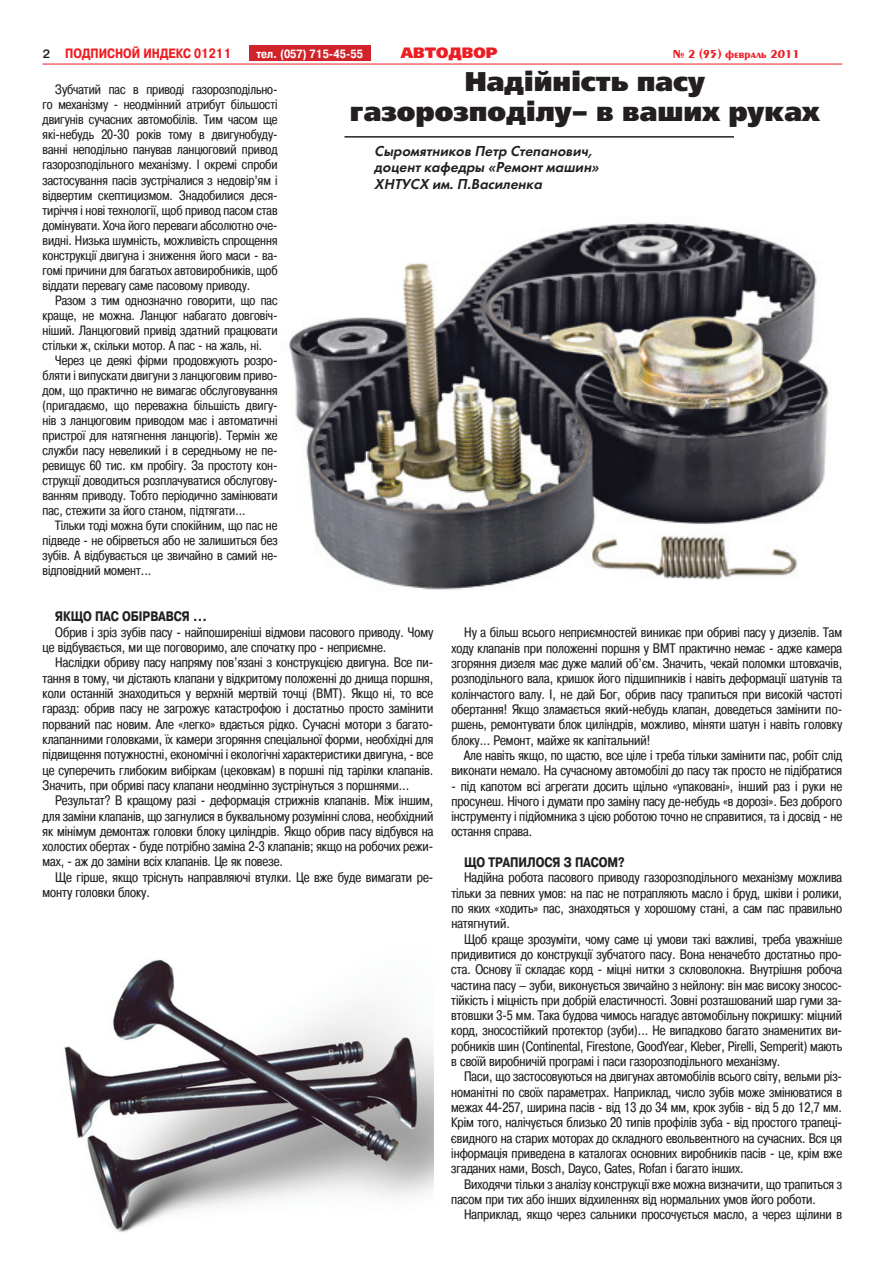
<style>
.page{position:relative;width:872px;height:1276px;background:#fff}
.page>*{position:absolute;margin:0;border:0;box-sizing:border-box;transform-origin:0 0}
.t1{font:27px/30px "Free Set Black C";color:#231f20;text-align:center}
.t2{font:italic 15px/16.5px "Futura Demi C";color:#231f20}
.t3{font:15px "Free Set Black C";color:#ee1d23}
.t4{font:13.8px/15.3px "Pragmatica Cond C";color:#231f20;text-align:justify}
.t5{font:700 13.8px "Pragmatica Cond C";color:#231f20}
.t6{font:13.5px/15px "Pragmatica Cond C";color:#231f20;text-align:justify}
.t7{font:700 13.5px "Pragmatica Cond C";color:#ee1d23}
.t8{font:700 12px "Pragmatica Cond C";color:#fff}
.t9{font:700 12px "Penta";color:#ee1d23}
.s1{font-family:"Pragmatica Light C";font-size:12px;color:#231f20}
</style>
<div class="page">
<hr style="left:43px;top:64px;width:799px;height:1px;background:#ee1d23">
<div style="left:249px;top:46px;width:122px;height:15px;background:#d1232a"></div>
<hr style="left:344px;top:136px;width:390px;height:2px;background:#231f20">
<img style="left:288px;top:222px;width:542px;height:368px">
<img style="left:64px;top:959px;width:369px;height:274px">
<p class="t7" style="left:43px;top:46px;width:190px"><span class="s1">2</span> ПОДПИСНОЙ ИНДЕКС 01211</p>
<p class="t8" style="left:256px;top:47px;width:108px">тел. (057) 715-45-55</p>
<p class="t3" style="left:401px;top:44px;width:99px">АВТОДВОР</p>
<p class="t9" style="left:673px;top:47px;width:128px">№ 2 (95) февраль 2011</p>
<p class="t6" style="left:43px;top:82px;width:236px;text-indent:13px">Зубчатий пас в приводі газорозподільно&shy;го механізму - неодмінний атрибут більшості двигунів сучасних автомобілів. Тим часом ще які-небудь 20-30 років тому в двигунобуду&shy;ванні неподільно панував ланцюговий привод газорозподільного механізму. І окремі спроби застосування пасів зустрічалися з недовір’ям і відвертим скептицизмом. Знадобилися деся&shy;тиріччя і нові технології, щоб привод пасом став домінувати. Хоча його переваги абсолютно оче&shy;видні. Низька шумність, можливість спрощення конструкції двигуна і зниження його маси - ва&shy;гомі причини для багатьох автовиробників, щоб віддати перевагу саме пасовому приводу.</p>
<p class="t6" style="left:43px;top:292px;width:236px;text-indent:13px">Разом з тим однозначно говорити, що пас краще, не можна. Ланцюг набагато довговіч&shy;ніший. Ланцюговий привід здатний працювати стільки ж, скільки мотор. А пас - на жаль, ні.</p>
<p class="t6" style="left:43px;top:352px;width:236px;text-indent:13px">Через це деякі фірми продовжують розро&shy;бляти і випускати двигуни з ланцюговим приво&shy;дом, що практично не вимагає обслуговування (пригадаємо, що переважна більшість двигу&shy;нів з ланцюговим приводом має і автоматичні пристрої для натягнення ланцюгів). Термін же служби пасу невеликий і в середньому не пе&shy;ревищує 60 тис. км пробігу. За простоту кон&shy;струкції доводиться розплачуватися обслугову&shy;ванням приводу. Тобто періодично замінювати пас, стежити за його станом, підтягати...</p>
<p class="t6" style="left:43px;top:517px;width:236px;text-indent:13px">Тільки тоді можна бути спокійним, що пас не підведе - не обірветься або не залишиться без зубів. А відбувається це звичайно в самий не&shy;відповідний момент...</p>
<h1 class="t1" style="left:350px;top:67px;width:471px">Надійність пасу газорозподілу– в ваших руках</h1>
<p class="t2" style="left:374px;top:143px;width:229px">Сыромятников Петр Степанович, доценткафедры «Ремонтмашин»<br>ХНТУСХ им.П.Василенка</p>
<p class="t5" style="left:55px;top:609px;width:153px">ЯКЩО ПАС ОБІРВАВСЯ ...</p>
<p class="t4" style="left:43px;top:624px;width:392px;text-indent:13px">Обрив і зріз зубів пасу - найпоширеніші відмови пасового приводу. Чому це відбувається, ми ще поговоримо, але спочатку про - неприємне.</p>
<p class="t4" style="left:42px;top:655px;width:392px;text-indent:13px">Наслідки обриву пасу напряму пов’язані з конструкцією двигуна. Все пи&shy;тання в тому, чи дістають клапани у відкритому положенні до днища поршня, коли останній знаходиться у верхній мертвій точці (ВМТ). Якщо ні, то все гаразд: обрив пасу не загрожує катастрофою і достатньо просто замінити порваний пас новим. Але «легко» вдається рідко. Сучасні мотори з багато&shy;клапанними головками, їх камери згоряння спеціальної форми, необхідні для підвищення потужностні, економічні і екологічні характеристики двигуна, - все це суперечить глибоким вибіркам (цековкам) в поршні під тарілки клапанів.<br>Значить, при обриві пасу клапани неодмінно зустрінуться з поршнями...</p>
<p class="t4" style="left:43px;top:793px;width:392px;text-indent:13px">Результат? В кращому разі - деформація стрижнів клапанів. Між іншим, для заміни клапанів, що загнулися в буквальному розумінні слова, необхідний як мінімум демонтаж головки блоку циліндрів. Якщо обрив пасу відбувся на холостих обертах - буде потрібно заміна 2-3 клапанів; якщо на робочих режи&shy;мах, - аж до заміни всіх клапанів. Це як повезе.</p>
<p class="t4" style="left:43px;top:869px;width:392px;text-indent:13px">Ще гірше, якщо тріснуть направляючі втулки. Це вже буде вимагати ре&shy;монту головки блоку.</p>
<p class="t4" style="left:451px;top:625px;width:392px;text-indent:13px">Ну а більш всього неприємностей виникає при обриві пасу у дизелів. Там ходу клапанів при положенні поршня у ВМТ практично немає - адже камера згоряння дизеля має дуже малий об’єм. Значить, чекай поломки штовхачів, розподільного вала, кришок його підшипників і навіть деформації шатунів та колінчастого валу. І, не дай Бог, обрив пасу трапиться при високій частоті обертання! Якщо зламається який-небудь клапан, доведеться замінити по&shy;ршень, ремонтувати блок циліндрів, можливо, міняти шатун і навіть головку блоку... Ремонт, майже як капітальний!</p>
<p class="t4" style="left:451px;top:747px;width:392px;text-align:right">Але навіть якщо, по щастю, все ціле і треба тільки замінити пас, робіт слід виконати немало. На сучасному автомобілі до пасу так просто не підібратися</p>
<p class="t4" style="left:451px;top:778px;width:392px">- під капотом всі агрегати досить щільно «упаковані», інший раз і руки не просунеш. Нічого і думати про заміну пасу де-небудь «в дорозі». Без доброго інструменту і підйомника з цією роботою точно не справитися, та і досвід - не остання справа.</p>
<p class="t5" style="left:464px;top:854px;width:162px">ЩО ТРАПИЛОСЯ З ПАСОМ?</p>
<p class="t4" style="left:451px;top:870px;width:392px;text-indent:13px">Надійна робота пасового приводу газорозподільного механізму можлива тільки за певних умов: на пас не потрапляють масло і бруд, шківи і ролики, по яких «ходить» пас, знаходяться у хорошому стані, а сам пас правильно натягнутий.</p>
<p class="t4" style="left:451px;top:931px;width:392px;text-indent:13px">Щоб краще зрозуміти, чому саме ці умови такі важливі, треба уважніше придивитися до конструкції зубчатого пасу. Вона неначебто достатньо про&shy;ста. Основу її складає корд - міцні нитки з скловолокна. Внутрішня робоча частина пасу – зуби, виконується звичайно з нейлону: він має високу зносос&shy;тійкість і міцність при добрій еластичності. Зовні розташований шар гуми за&shy;втовшки 3-5 мм. Така будова чимось нагадує автомобільну покришку: міцний корд, зносостійкий протектор (зуби)... Не випадково багато знаменитих ви&shy;робників шин (Continental, Firestone, GoodYear, Kleber, Pirelli, Semperit) мають в своїй виробничій програмі і паси газорозподільного механізму.</p>
<p class="t4" style="left:451px;top:1069px;width:392px;text-indent:13px">Паси, що застосовуються на двигунах автомобілів всього світу, вельми різ&shy;номанітні по своїх параметрах. Наприклад, число зубів може змінюватися в межах 44-257, ширина пасів - від 13 до 34 мм, крок зубів - від 5 до 12,7 мм.<br>Крім того, налічується близько 20 типів профілів зуба - від простого трапеці&shy;євидного на старих моторах до складного евольвентного на сучасних. Вся ця інформація приведена в каталогах основних виробників пасів - це, крім вже згаданих нами, Bosch, Dayco, Gates, Rofan і багато інших.</p>
<p class="t4" style="left:451px;top:1176px;width:392px;text-indent:13px">Виходячи тільки з аналізу конструкції вже можна визначити, що трапиться з пасом при тих або інших відхиленнях від нормальних умов його роботи.</p>
<p class="t4" style="left:464px;top:1206px;width:379px">Наприклад, якщо через сальники просочується масло, а через щілини в</p>
</div>
